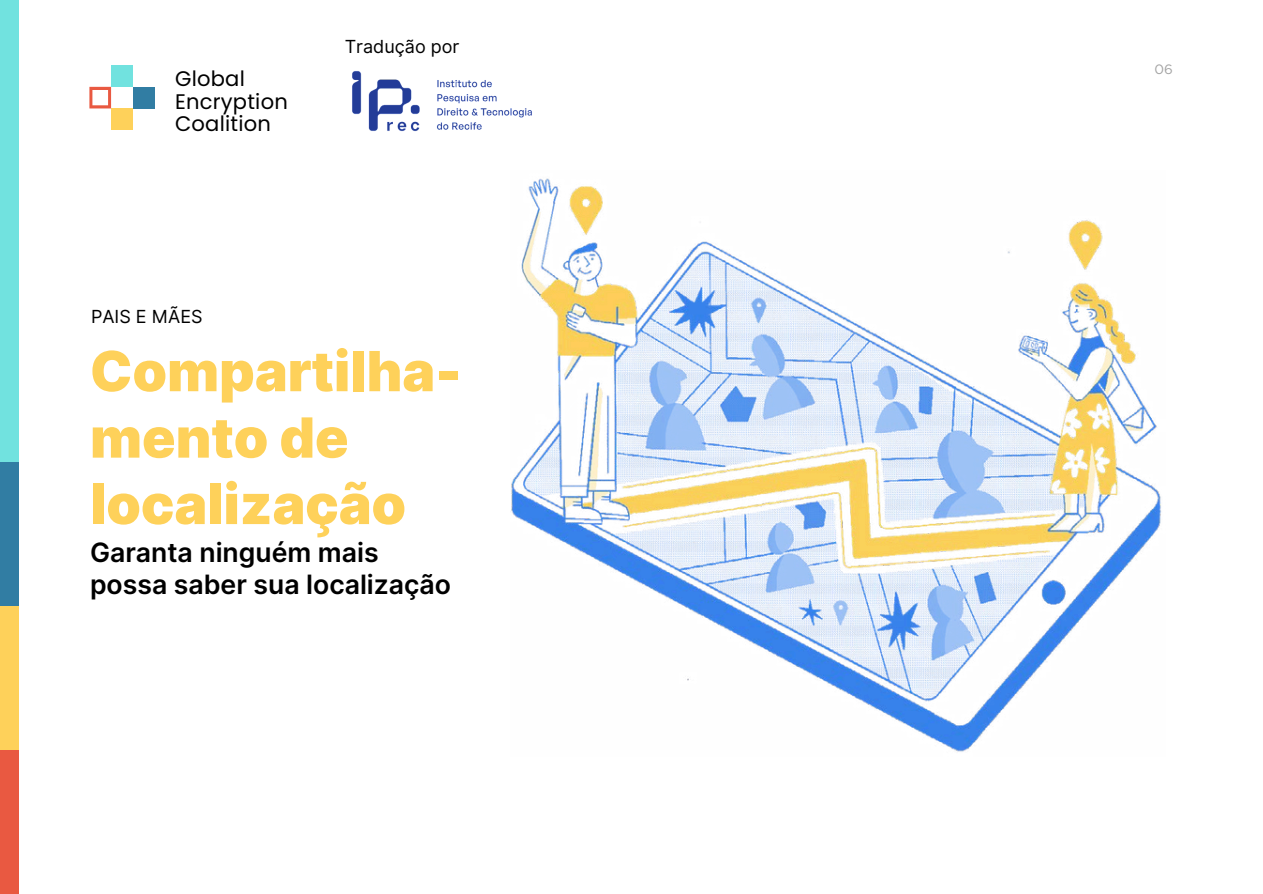
<style>
.page{position:relative;width:1263px;height:894px;background:#fff}
.page>*{position:absolute;margin:0;border:0;box-sizing:border-box;transform-origin:0 0}
.t1{font:900 55.35px/66.3px "Inter";color:#fed15a}
.t2{font:600 26.7px/31.5px "Inter";color:#000}
.t3{font:21px/22.5px "Poppins";letter-spacing:.01em;color:#000}
.t4{font:18px "Inter";color:#000}
.t5{font:13.5px "Gotham";color:#a3a3a3}
</style>
<div class="page">
<div style="left:0;top:0;width:18px;height:893px;background:#71e2df"></div>
<div style="left:0;top:749px;width:18px;height:144px;background:#e95941"></div>
<div style="left:0;top:462px;width:18px;height:144px;background:#317da3"></div>
<div style="left:0;top:606px;width:18px;height:143px;background:#fed15a"></div>
<div style="left:111px;top:108px;width:22px;height:22px;background:#fed15a"></div>
<div style="left:133px;top:87px;width:21px;height:21px;background:#317da3"></div>
<div style="left:111px;top:65px;width:22px;height:22px;background:#71e2df"></div>
<svg style="left:89px;top:87px;width:22px;height:21px"></svg>
<img style="left:511px;top:178px;width:651px;height:574px">
<img style="left:352px;top:71px;width:180px;height:61px">
<h2 class="t3" style="left:175px;top:67px;width:114px">Global<br>Encryption<br>Coalition</h2>
<h1 class="t4" style="left:345px;top:36px;width:116px">Tradução por</h1>
<p class="t4" style="left:91px;top:306px;width:113px">PAIS E MÃES</p>
<p class="t1" style="left:90px;top:338px;width:373px">Compartilha&shy;mento de localização</p>
<p class="t2" style="left:90px;top:536px;width:362px">Garanta ninguém mais possa saber sua localização</p>
<p class="t5" style="left:1154px;top:61px;width:20px">06</p>
</div>
